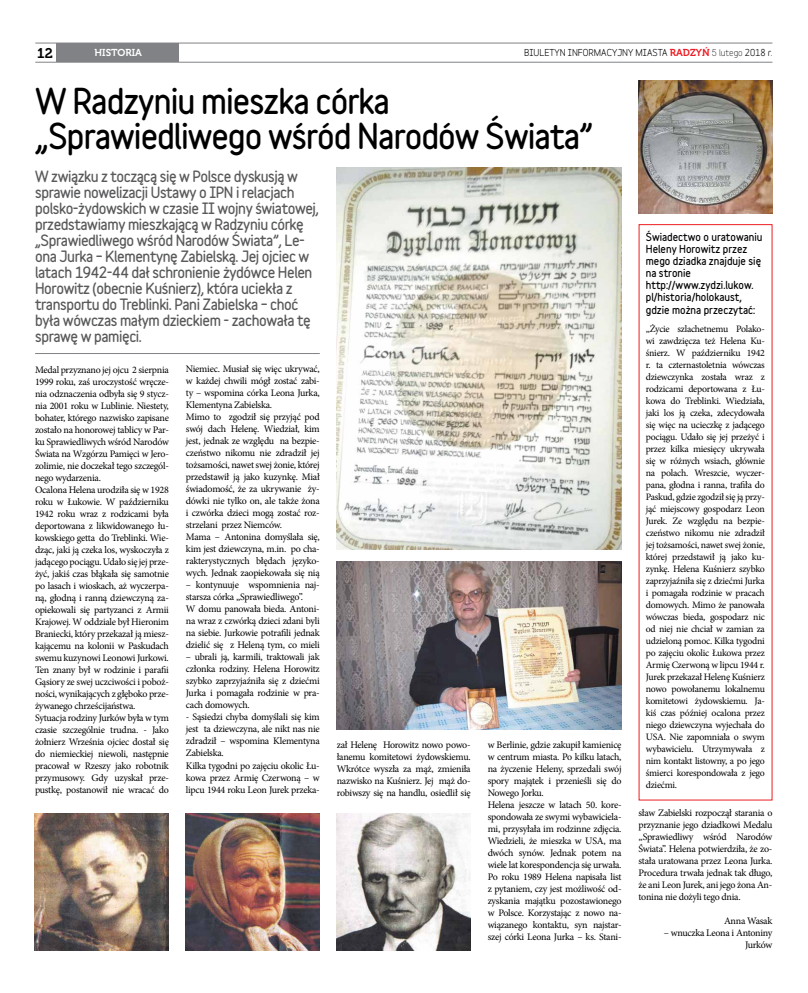
<style>
.page{position:relative;width:808px;height:993px;background:#fff}
.page>*{position:absolute;margin:0;border:0;box-sizing:border-box;transform-origin:0 0}
.t1{font:900 32px/35px "Variable";letter-spacing:-.03em;color:#000}
.t2{font:900 14px/16px "Variable";letter-spacing:-.03em;color:#58595b}
.t3{font:14px "Museo 700";color:#000}
.t4{font:10px/12px "Minion Pro";letter-spacing:-.025em;color:#000}
.t5{font:900 10px/12px "Variable";color:#000}
.t6{font:10px "Museo 700";color:#fff}
.t7{font:9.8px/12px "Minion Pro";letter-spacing:-.025em;color:#000;text-align:justify}
.t8{font:700 9px "Variable";color:#000}
.s1{font-family:"Museo 700";font-weight:400;font-size:10px;color:#ed1d24}
.s2{font-weight:400}
</style>
<div class="page">
<div style="left:56px;top:43px;width:122px;height:19px;background:#808285"></div>
<hr style="left:35px;top:43px;width:737px;height:1px;background:#808285">
<hr style="left:35px;top:62px;width:737px;height:1px;background:#808285">
<hr style="left:35px;top:353px;width:285px;height:1px;background:#808285">
<img style="left:337px;top:167px;width:285px;height:382px">
<img style="left:337px;top:561px;width:284px;height:168px">
<img style="left:35px;top:813px;width:134px;height:137px">
<img style="left:186px;top:813px;width:134px;height:137px">
<img style="left:337px;top:813px;width:134px;height:137px">
<img style="left:638px;top:80px;width:134px;height:133px">
<h2 class="t3" style="left:37px;top:45px;width:17px">12</h2>
<p class="t6" style="left:95px;top:47px;width:7px">HISTORIA</p>
<p class="t8" style="left:524px;top:45px;width:250px">BIULETYN INFORMACYJNY MIASTA <span class="s1">RADZYŃ</span> <span class="s2">5 lutego</span> 2018 r.</p>
<h1 class="t1" style="left:36px;top:83px;width:559px">W Radzyniu mieszka córka „Sprawiedliwego wśród Narodów Świata”</h1>
<p class="t2" style="left:35px;top:168px;width:285px">W związku z toczącą się w Polsce dyskusją w sprawie nowelizacji Ustawy o IPN i relacjach polsko-żydowskich w czasie II wojny światowej, przedstawiamy mieszkającą w Radzyniu córkę „Sprawiedliwego wśród Narodów Świata”, Le&shy;ona Jurka – Klementynę Zabielską. Jej ojciec w latach 1942-44 dał schronienie żydówce Helen Horowitz (obecnie Kuśnierz), która uciekła z transportu do Treblinki. Pani Zabielska – choć była wówczas małym dzieckiem - zachowała tę sprawę w pamięci.</p>
<p class="t5" style="left:646px;top:231px;width:118px">Świadectwo o uratowaniu<br>Heleny Horowitz przez mego dziadka znajduje się na stronie http://www.zydzi.lukow. pl/historia/holokaust,</p>
<p class="t5" style="left:646px;top:304px;width:111px">gdzie można przeczytać:</p>
<p class="t7" style="left:646px;top:323px;width:121px">„Życie szlachetnemu Polako&shy;wi zawdzięcza też Helena Ku&shy;śnierz. W październiku 1942 r. ta czternastoletnia wówczas dziewczynka została wraz z rodzicami deportowana z Łu&shy;kowa do Treblinki. Wiedziała, jaki los ją czeka, zdecydowała się więc na ucieczkę z jadącego pociągu. Udało się jej przeżyć i przez kilka miesięcy ukrywała się w różnych wsiach, głównie na polach. Wreszcie, wyczer&shy;pana, głodna i ranna, trafiła do Paskud, gdzie zgodził się ją przy&shy;jąć miejscowy gospodarz Leon Jurek. Ze względu na bezpie&shy;czeństwo nikomu nie zdradził jej tożsamości, nawet swej żonie, której przedstawił ją jako ku&shy;zynkę. Helena Kuśnierz szybko zaprzyjaźniła się z dziećmi Jurka i pomagała rodzinie w pracach domowych. Mimo że panowała wówczas bieda, gospodarz nic od niej nie chciał w zamian za udzieloną pomoc. Kilka tygodni po zajęciu okolic Łukowa przez Armię Czerwoną w lipcu 1944 r.<br>Jurek przekazał Helenę Kuśnierz nowo powołanemu lokalnemu komitetowi żydowskiemu. Ja&shy;kiś czas później ocalona przez niego dziewczyna wyjechała do USA. Nie zapomniała o swym wybawicielu. Utrzymywała z nim kontakt listowny, a po jego śmierci korespondowała z jego dziećmi.</p>
<p class="t4" style="left:35px;top:363px;width:135px">Medal przyznano jej ojcu 2 sierpnia 1999 roku, zaś uroczystość wręcze&shy;nia odznaczenia odbyła się 9 stycz&shy;nia 2001 roku w Lublinie. Niestety, bohater, którego nazwisko zapisane zostało na honorowej tablicy w Par&shy;ku Sprawiedliwych wśród Narodów Świata na Wzgórzu Pamięci w Jero&shy;zolimie, nie doczekał tego szczegól&shy;nego wydarzenia.<br>Ocalona Helena urodziła się w 1928 roku w Łukowie. W październiku 1942 roku wraz z rodzicami była deportowana z likwidowanego łu&shy;kowskiego getta do Treblinki. Wie&shy;dząc, jaki ją czeka los, wyskoczyła z jadącego pociągu. Udało się jej prze&shy;żyć, jakiś czas błąkała się samotnie po lasach i wioskach, aż wyczerpa&shy;ną, głodną i ranną dziewczyną za&shy;opiekowali się partyzanci z Armii Krajowej. W oddziale był Hieronim Braniecki, który przekazał ją miesz&shy;kającemu na kolonii w Paskudach swemu kuzynowi Leonowi Jurkowi.<br>Ten znany był w rodzinie i parafii Gąsiory ze swej uczciwości i poboż&shy;ności, wynikających z głęboko prze&shy;żywanego chrześcijaństwa.<br>Sytuacja rodziny Jurków była w tym czasie szczególnie trudna. - Jako żołnierz Września ojciec dostał się do niemieckiej niewoli, następnie pracował w Rzeszy jako robotnik przymusowy. Gdy uzyskał prze&shy;pustkę, postanowił nie wracać do</p>
<p class="t4" style="left:186px;top:363px;width:135px">Niemiec. Musiał się więc ukrywać, w każdej chwili mógł zostać zabi&shy;ty – wspomina córka Leona Jurka,<br>Klementyna Zabielska.<br>Mimo to zgodził się przyjąć pod swój dach Helenę. Wiedział, kim jest, jednak ze względu na bezpie&shy;czeństwo nikomu nie zdradził jej tożsamości, nawet swej żonie, której przedstawił ją jako kuzynkę. Miał świadomość, że za ukrywanie ży&shy;dówki nie tylko on, ale także żona i czwórka dzieci mogą zostać roz&shy;strzelani przez Niemców.<br>Mama – Antonina domyślała się, kim jest dziewczyna, m.in. po cha&shy;rakterystycznych błędach języko&shy;wych. Jednak zaopiekowała się nią</p>
<p class="t4" style="left:186px;top:579px;width:135px">– kontynuuje wspomnienia naj&shy;starsza córka „Sprawiedliwego”.<br>W domu panowała bieda. Antoni&shy;na wraz z czwórką dzieci zdani byli na siebie. Jurkowie potrafili jednak dzielić się z Heleną tym, co mieli</p>
<p class="t4" style="left:186px;top:651px;width:135px;text-align:justify">– ubrali ją, karmili, traktowali jak członka rodziny. Helena Horowitz szybko zaprzyjaźniła się z dziećmi Jurka i pomagała rodzinie w pra&shy;cach domowych.</p>
<p class="t4" style="left:186px;top:711px;width:135px">- Sąsiedzi chyba domyślali się kim jest ta dziewczyna, ale nikt nas nie zdradził – wspomina Klementyna<br>Zabielska.<br>Kilka tygodni po zajęciu okolic Łu&shy;kowa przez Armię Czerwoną – w lipcu 1944 roku Leon Jurek przeka-</p>
<p class="t4" style="left:337px;top:738px;width:135px;text-align:justify">zał Helenę Horowitz nowo powo&shy;łanemu komitetowi żydowskiemu.<br>Wkrótce wyszła za mąż, zmieniła nazwisko na Kuśnierz. Jej mąż do&shy;robiwszy się na handlu, osiedlił się</p>
<p class="t4" style="left:488px;top:738px;width:135px">w Berlinie, gdzie zakupił kamienicę w centrum miasta. Po kilku latach, na życzenie Heleny, sprzedali swój spory majątek i przenieśli się do<br>Nowego Jorku.<br>Helena jeszcze w latach 50. kore&shy;spondowała ze swymi wybawiciela&shy;mi, przysyłała im rodzinne zdjęcia.<br>Wiedzieli, że mieszka w USA, ma dwóch synów. Jednak potem na wiele lat korespondencja się urwała.<br>Po roku 1989 Helena napisała list z pytaniem, czy jest możliwość od&shy;zyskania majątku pozostawionego w Polsce. Korzystając z nowo na&shy;wiązanego kontaktu, syn najstar&shy;szej córki Leona Jurka – ks. Stani-</p>
<p class="t4" style="left:638px;top:806px;width:135px;text-align:justify">sław Zabielski rozpoczął starania o przyznanie jego dziadkowi Medalu „Sprawiedliwy wśród Narodów Świata”. Helena potwierdziła, że zo&shy;stała uratowana przez Leona Jurka.<br>Procedura trwała jednak tak długo, że ani Leon Jurek, ani jego żona An&shy;tonina nie dożyli tego dnia.</p>
<p class="t4" style="left:724px;top:914px;width:50px">Anna Wasak</p>
<p class="t4" style="left:664px;top:926px;width:110px;text-align:right">– wnuczka Leona i Antoniny<br>Jurków</p>
</div>
